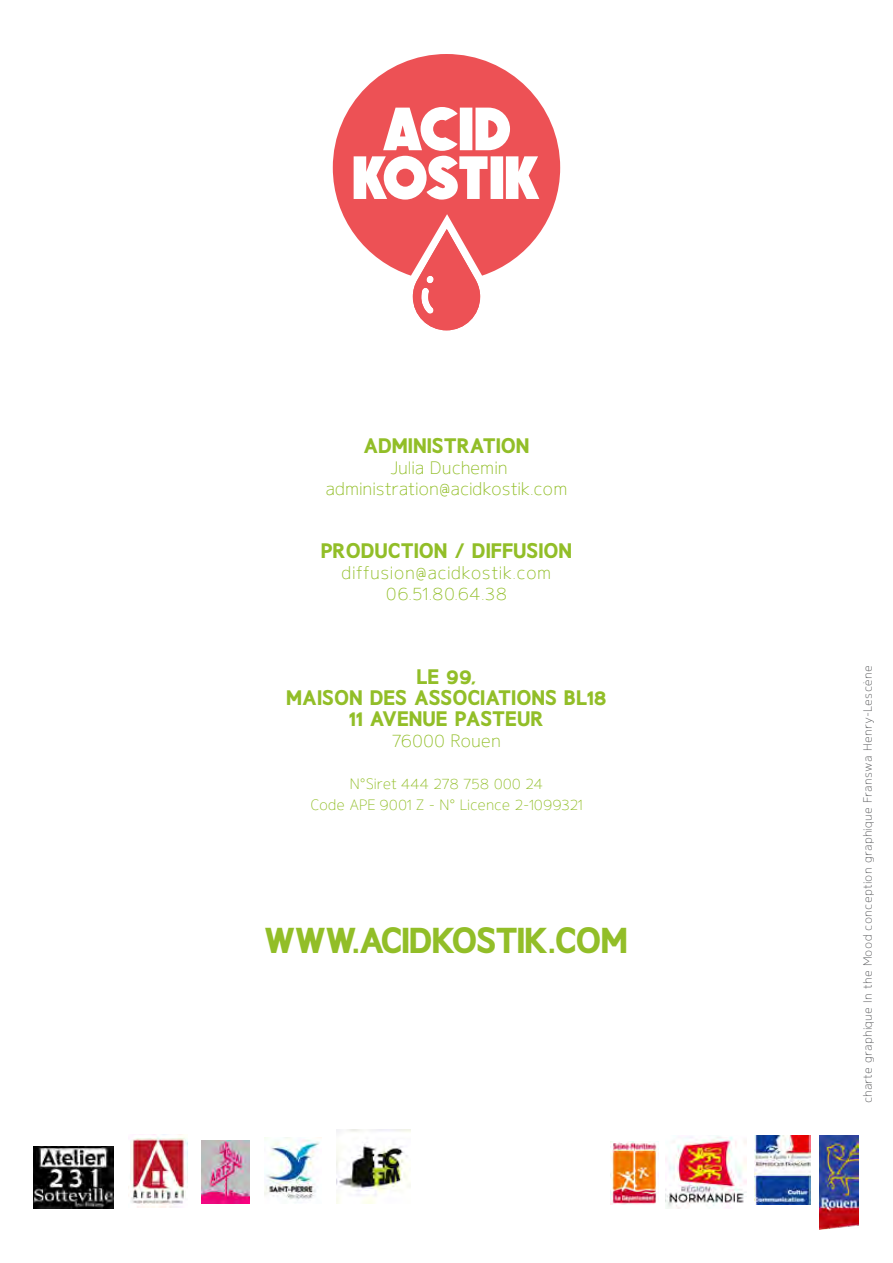
<style>
.page{position:relative;width:893px;height:1263px;background:#fff}
.page>*{position:absolute;margin:0;border:0;box-sizing:border-box;transform-origin:0 0}
.t1{font:800 36px "Gelder Sans";color:#92be28}
.t2{font:800 21px/21px "Gelder Sans";letter-spacing:.03em;color:#92be28}
.t3{font:300 18px/21px "Gelder Sans";color:#92be28;text-align:center}
.t4{font:300 18px/21px "Gelder Sans";letter-spacing:.03em;color:#92be28;text-align:center}
.t5{font:300 15px/21px "Gelder Sans";color:#92be28;text-align:center}
.t6{font:300 12px "Gelder Sans";letter-spacing:.03em;color:#58595b}
</style>
<div class="page">
<svg style="left:333px;top:54px;width:227px;height:222px;fill:#ed5155"></svg>
<svg style="left:400px;top:126px;width:5px;height:10px"></svg>
<svg style="left:413px;top:229px;width:67px;height:101px"></svg>
<img style="left:820px;top:1135px;width:38px;height:94px">
<img style="left:666px;top:1135px;width:81px;height:73px">
<img style="left:33px;top:1147px;width:81px;height:61px">
<img style="left:336px;top:1129px;width:74px;height:74px">
<img style="left:202px;top:1140px;width:48px;height:63px">
<img style="left:130px;top:1134px;width:57px;height:73px">
<img style="left:265px;top:1137px;width:57px;height:66px">
<img style="left:611px;top:1142px;width:48px;height:63px">
<img style="left:755px;top:1135px;width:56px;height:70px">
<p class="t2" style="left:364px;top:435px;width:167px">ADMINISTRATION</p>
<p class="t3" style="left:326px;top:457px;width:243px">Julia Duchemin administration@acidkostik.com</p>
<p class="t2" style="left:321px;top:540px;width:252px">PRODUCTION / DIFFUSION</p>
<p class="t4" style="left:342px;top:562px;width:211px">diffusion@acidkostik.com<br>06.51.80.64.38</p>
<p class="t2" style="left:287px;top:666px;width:191px;text-indent:130px">LE 99,<br>MAISON DES ASSO</p>
<p class="t2" style="left:350px;top:687px;width:258px;text-indent:118px">CIATIONS BL18<br>11 AVENUE PASTEUR</p>
<p class="t3" style="left:392px;top:730px;width:110px">76000 Rouen</p>
<p class="t5" style="left:310px;top:773px;width:274px">N°Siret 444 278 758 000 24<br>Code APE 9001 Z - N° Licence 2-1099321</p>
<h1 class="t1" style="left:265px;top:919px;width:338px">WWW.ACIDKOSTIK.COM</h1>
<p class="t6" style="left:861px;top:1103px;width:439px;rotate:-90deg">charte graphique In the Mood conception graphique Franswa Henry-Lescène</p>
</div>
